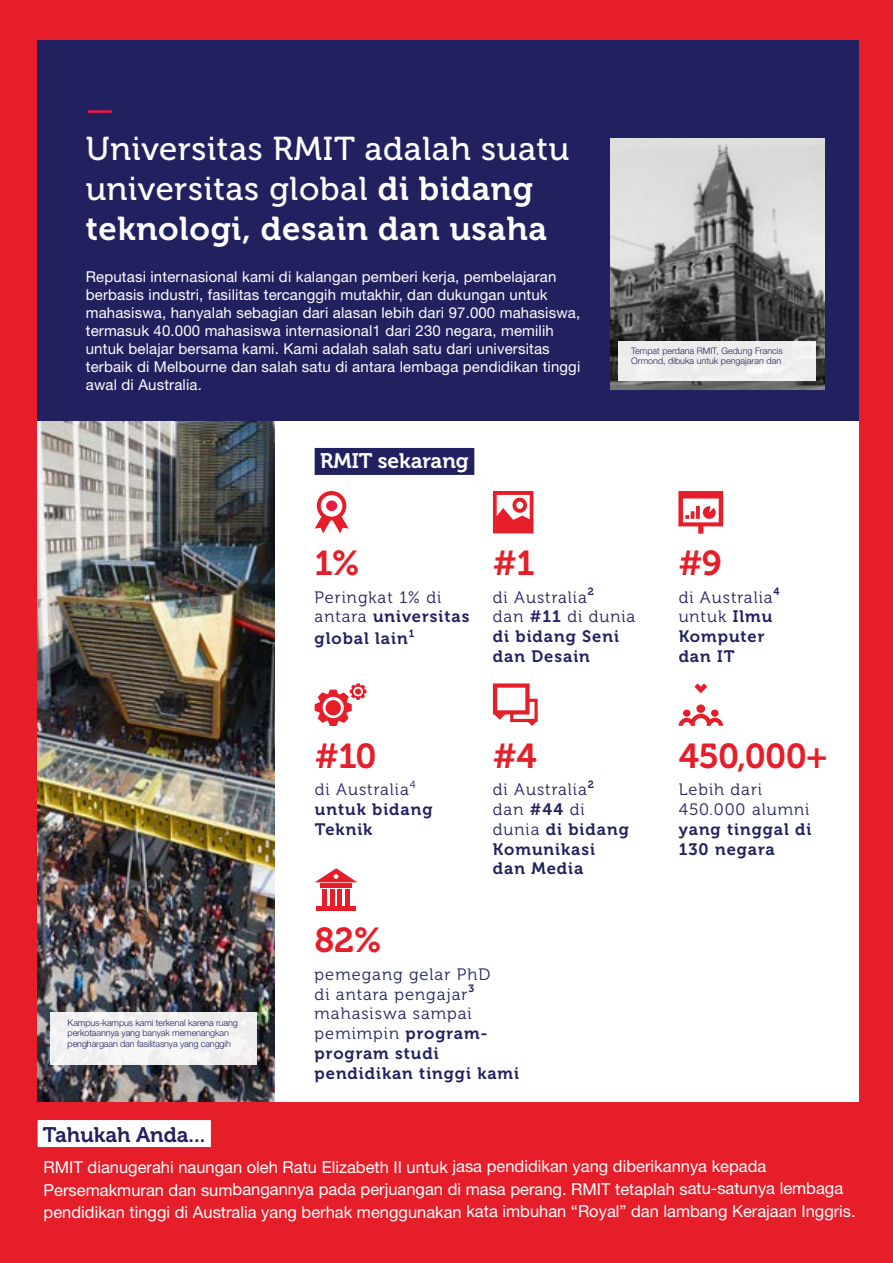
<style>
.page{position:relative;width:893px;height:1263px;background:#e61e2a}
.page>*{position:absolute;margin:0;border:0;box-sizing:border-box;transform-origin:0 0}
.t1{font:34.5px "Museo 700";letter-spacing:-.02em;color:#e61e2a}
.t2{font:33px/39.6px "Museo 500";letter-spacing:.02em;color:#fff}
.t3{font:33px "Museo 700";letter-spacing:.02em;color:#fff}
.t4{font:33px "Museo 500";color:#ed1844}
.t5{font:21px "Museo 700";color:#222160}
.t6{font:21px "Museo 700";color:#fff}
.t7{font:16.5px/22.5px "Helvetica Neue LT Pro";letter-spacing:-.005em;color:#fff}
.t8{font:16.5px/19.8px "Museo 300";letter-spacing:.06em;color:#222160}
.t9{font:16.5px/19.8px "Museo 700";letter-spacing:.06em;color:#222160}
.t10{font:15px/18px "Helvetica Neue LT Pro";letter-spacing:.01em;color:#fff}
.t11{font:10.5px "Museo 700";color:#222160}
.t12{font:10.5px "Museo 300";color:#222160}
.t13{font:300 9px/10.8px "Helvetica Neue LT Pro";letter-spacing:-.01em;color:#222160}
.s1{font-family:"Museo 700"}
.s2{font-family:"Museo 300"}
</style>
<div class="page">
<div style="left:38px;top:40px;width:821px;height:1061px;background:#fff"></div>
<div style="left:38px;top:40px;width:821px;height:381px;background:#222160"></div>
<svg style="left:493px;top:491px;width:40px;height:42px"></svg>
<div style="left:315px;top:448px;width:159px;height:27px;background:#222160"></div>
<div style="left:38px;top:1120px;width:173px;height:27px;background:#fff"></div>
<img style="left:38px;top:421px;width:237px;height:680px">
<img style="left:610px;top:138px;width:214px;height:251px">
<div style="left:619px;top:341px;width:197px;height:40px;background:#ececec"></div>
<div style="left:50px;top:1012px;width:207px;height:53px;background:#f2f2f2"></div>
<svg style="left:315px;top:491px;width:34px;height:42px"></svg>
<div style="left:326px;top:500px;width:11px;height:11px;background:#ed1844;border-radius:50%"></div>
<svg style="left:678px;top:491px;width:45px;height:43px"></svg>
<svg style="left:678px;top:714px;width:45px;height:12px"></svg>
<div style="left:683px;top:709px;width:7px;height:8px;background:#e61e2a;border-radius:50%"></div>
<div style="left:711px;top:709px;width:7px;height:8px;background:#e61e2a;border-radius:50%"></div>
<div style="left:696px;top:704px;width:9px;height:9px;background:#e61e2a;border-radius:50%"></div>
<svg style="left:694px;top:683px;width:13px;height:10px"></svg>
<div style="left:320px;top:883px;width:32px;height:5px;background:#e61e2a"></div>
<div style="left:316px;top:906px;width:40px;height:5px;background:#e61e2a"></div>
<div style="left:330px;top:889px;width:5px;height:16px;background:#e61e2a"></div>
<div style="left:322px;top:889px;width:5px;height:16px;background:#e61e2a"></div>
<div style="left:337px;top:889px;width:5px;height:16px;background:#e61e2a"></div>
<div style="left:345px;top:889px;width:5px;height:16px;background:#e61e2a"></div>
<svg style="left:315px;top:868px;width:42px;height:14px"></svg>
<svg style="left:493px;top:683px;width:45px;height:43px"></svg>
<svg style="left:315px;top:683px;width:51px;height:43px"></svg>
<div style="left:354px;top:688px;width:8px;height:7px;background:#e61e2a;border-radius:50%"></div>
<div style="left:354px;top:687px;width:9px;height:9px;border:2px solid #fff;border-radius:50%"></div>
<h2 class="t4" style="left:86px;top:91px;width:30px">—</h2>
<h2 class="t2" style="left:86px;top:130px;width:485px">Universitas RMIT adalah suatu universitas global <span class="s1">di bidang</span></h2>
<h2 class="t3" style="left:86px;top:210px;width:463px">teknologi, desain dan usaha</h2>
<p class="t10" style="left:86px;top:267px;width:496px">Reputasi internasional kami di kalangan pemberi kerja, pembelajaran berbasis industri, fasilitas tercanggih mutakhir, dan dukungan untuk mahasiswa, hanyalah sebagian dari alasan lebih dari 97.000 mahasiswa, termasuk 40.000 mahasiswa internasional1 dari 230 negara, memilih untuk belajar bersama kami. Kami adalah salah satu dari universitas terbaik di Melbourne dan salah satu di antara lembaga pendidikan tinggi awal di Australia.</p>
<h3 class="t6" style="left:320px;top:449px;width:150px">RMIT sekarang</h3>
<h1 class="t1" style="left:315px;top:544px;width:47px">1%</h1>
<h1 class="t1" style="left:493px;top:544px;width:43px">#1</h1>
<p class="t13" style="left:631px;top:345px;width:153px">Tempat perdana RMIT, Gedung Francis<br>Ormond, dibuka untuk pengajaran dan</p>
<h1 class="t1" style="left:678px;top:544px;width:45px">#9</h1>
<p class="t13" style="left:68px;top:1017px;width:172px">Kampus-kampus kami terkenal karena ruang perkotaannya yang banyak memenangkan penghargaan dan fasilitasnya yang canggih</p>
<p class="t8" style="left:315px;top:587px;width:128px">Peringkat 1% di</p>
<p class="t9" style="left:315px;top:606px;width:156px;line-height:21.6px"><span class="s2">antara</span> universitas global lain</p>
<p class="t11" style="left:409px;top:627px;width:7px">1</p>
<p class="t8" style="left:493px;top:587px;width:95px">di Australia</p>
<p class="t11" style="left:588px;top:586px;width:8px">2</p>
<p class="t8" style="left:493px;top:607px;width:144px">dan <span class="s1">#11</span> di dunia</p>
<p class="t9" style="left:493px;top:627px;width:128px">di bidang Seni dan Desain</p>
<h1 class="t1" style="left:315px;top:737px;width:63px">#10</h1>
<p class="t8" style="left:315px;top:780px;width:95px">di Australia</p>
<p class="t12" style="left:410px;top:778px;width:7px">4</p>
<p class="t9" style="left:315px;top:800px;width:119px">untuk bidang<br>Teknik</p>
<h1 class="t1" style="left:315px;top:921px;width:69px">82%</h1>
<h1 class="t1" style="left:493px;top:737px;width:45px">#4</h1>
<p class="t8" style="left:493px;top:780px;width:95px">di Australia</p>
<p class="t11" style="left:588px;top:778px;width:8px">2</p>
<p class="t8" style="left:493px;top:800px;width:93px">dan <span class="s1">#44</span> di</p>
<p class="t9" style="left:493px;top:819px;width:137px"><span class="s2">dunia</span> di bidang<br>Komunikasi dan Media</p>
<p class="t8" style="left:315px;top:964px;width:177px">pemegang gelar PhD di antara pengajar</p>
<p class="t11" style="left:468px;top:983px;width:7px">3</p>
<p class="t8" style="left:315px;top:1004px;width:175px">mahasiswa sampai pemimpin <span class="s1">program-</span></p>
<p class="t9" style="left:315px;top:1044px;width:206px">program studi pendidikan tinggi kami</p>
<p class="t8" style="left:679px;top:587px;width:95px">di Australia</p>
<p class="t11" style="left:773px;top:586px;width:8px">4</p>
<p class="t8" style="left:679px;top:607px;width:95px">untuk <span class="s1">Ilmu</span></p>
<p class="t9" style="left:679px;top:627px;width:87px">Komputer dan IT</p>
<h1 class="t1" style="left:679px;top:737px;width:150px">450,000+</h1>
<p class="t8" style="left:679px;top:780px;width:132px">Lebih dari<br>450.000 alumni</p>
<p class="t9" style="left:679px;top:819px;width:134px">yang tinggal di<br>130 negara</p>
<h3 class="t5" style="left:43px;top:1123px;width:164px">Tahukah Anda...</h3>
<p class="t7" style="left:44px;top:1155px;width:814px">RMIT dianugerahi naungan oleh Ratu Elizabeth II untuk jasa pendidikan yang diberikannya kepada<br>Persemakmuran dan sumbangannya pada perjuangan di masa perang. RMIT tetaplah satu-satunya lembaga pendidikan tinggi di Australia yang berhak menggunakan kata imbuhan “Royal” dan lambang Kerajaan Inggris.</p>
</div>
